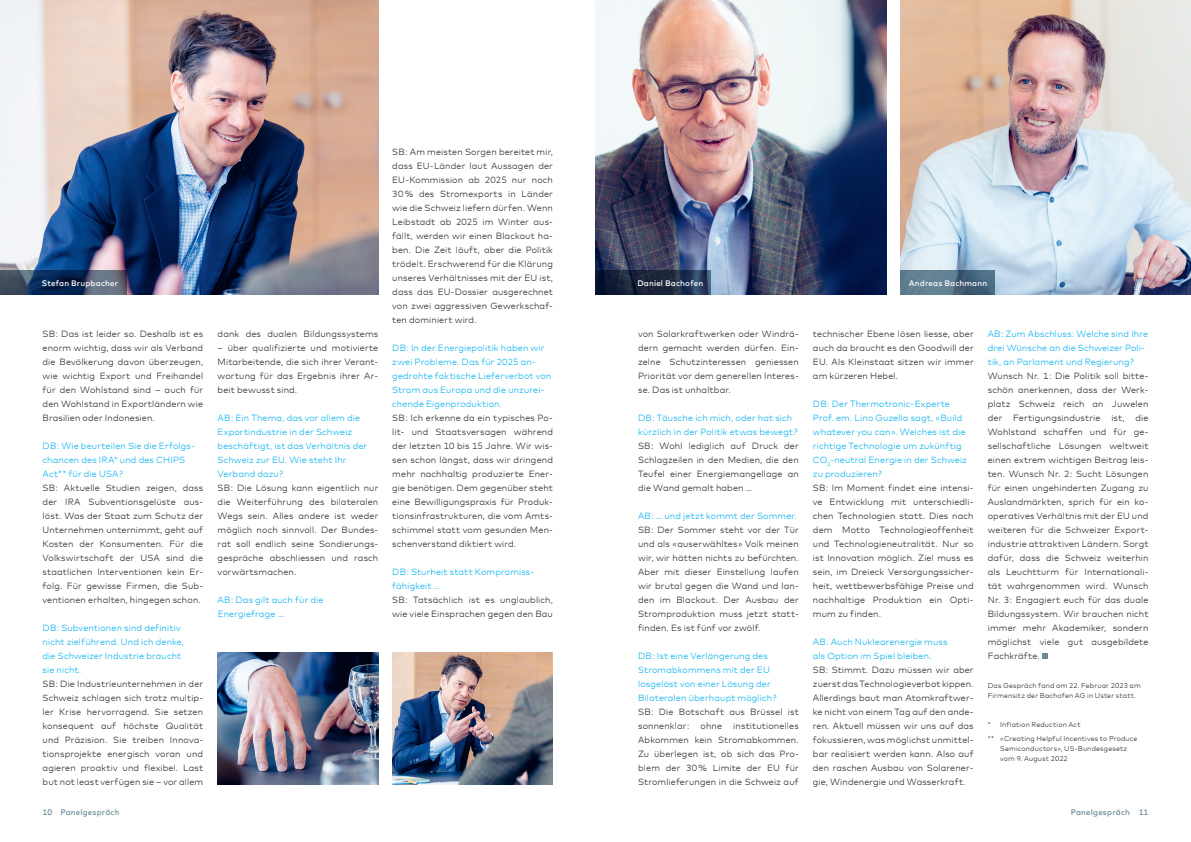
<style>
.page{position:relative;width:1191px;height:842px;background:#fff}
.page>*{position:absolute;margin:0;border:0;box-sizing:border-box;transform-origin:0 0}
.t1{font:300 9px/14px "Mark Offc Pro";letter-spacing:.015em;color:#231f20;text-align:justify}
.t2{font:300 9px/14px "Mark Offc Pro";letter-spacing:.015em;color:#00aeef}
.t3{font:500 8px "Mark Offc Pro";letter-spacing:.02em;color:#fff}
.t4{font:500 8px "Mark Offc Pro";letter-spacing:.02em;color:#718c99}
.t5{font:300 7px/10px "Mark Offc Pro";letter-spacing:.025em;color:#231f20}
</style>
<div class="page">
<img style="left:595px;top:0;width:291px;height:295px">
<img style="left:900px;top:0;width:291px;height:295px">
<img style="left:0;top:0;width:378px;height:295px">
<svg style="left:1042px;top:653px;width:5px;height:6px"></svg>
<svg style="left:595px;top:271px;width:116px;height:24px;background:#1c2943"></svg>
<svg style="left:0;top:271px;width:127px;height:24px;background:#324562"></svg>
<svg style="left:900px;top:271px;width:95px;height:24px;background:#547386"></svg>
<img style="left:217px;top:653px;width:161px;height:132px">
<img style="left:392px;top:653px;width:161px;height:132px">
<p class="t1" style="left:392px;top:144px;width:162px">SB: Am meisten Sorgen bereitet mir, dass EU-Länder laut Aussagen der EU-Kommission ab 2025 nur noch 30% des Stromexports in Länder wie die Schweiz liefern dürfen. Wenn Leibstadt ab 2025 im Winter aus&shy;fällt, werden wir einen Blackout ha&shy;ben. Die Zeit läuft, aber die Politik trödelt. Erschwerend für die Klärung unseres Verhältnisses mit der EU ist, dass das EU-Dossier ausgerechnet von zwei aggressiven Gewerkschaf&shy;ten dominiert wird.</p>
<p class="t2" style="left:392px;top:340px;width:160px">DB: In der Energiepolitik haben wir zwei Probleme. Das für 2025 an&shy;gedrohte faktische Lieferverbot von<br>Strom aus Europa und die unzurei&shy;chende Eigenproduktion.</p>
<p class="t1" style="left:392px;top:410px;width:162px">SB: Ich erkenne da ein typisches Po&shy;lit- und Staatsversagen während der letzten 10 bis 15 Jahre. Wir wis&shy;sen schon längst, dass wir dringend mehr nachhaltig produzierte Ener&shy;gie benötigen. Dem gegenüber steht eine Bewilligungspraxis für Produk&shy;tionsinfrastrukturen, die vom Amts&shy;schimmel statt vom gesunden Men&shy;schenverstand diktiert wird.</p>
<p class="t2" style="left:392px;top:564px;width:142px">DB: Sturheit statt Kompromiss&shy;fähigkeit …</p>
<p class="t1" style="left:392px;top:592px;width:162px">SB: Tatsächlich ist es unglaublich, wie viele Einsprachen gegen den Bau</p>
<p class="t3" style="left:42px;top:277px;width:78px">Stefan Brupbacher</p>
<p class="t3" style="left:637px;top:277px;width:67px">Daniel Bachofen</p>
<p class="t3" style="left:909px;top:277px;width:80px">Andreas Bachmann</p>
<p class="t1" style="left:43px;top:326px;width:162px">SB: Das ist leider so. Deshalb ist es enorm wichtig, dass wir als Verband die Bevölkerung davon überzeugen, wie wichtig Export und Freihandel für den Wohlstand sind – auch für den Wohlstand in Exportländern wie Brasilien oder Indonesien.</p>
<p class="t2" style="left:43px;top:438px;width:154px">DB: Wie beurteilen Sie die Erfolgs&shy;chancen des IRA* und des CHIPS<br>Act** für die USA?</p>
<p class="t1" style="left:43px;top:480px;width:162px">SB: Aktuelle Studien zeigen, dass der IRA Subventionsgelüste aus&shy;löst. Was der Staat zum Schutz der Unternehmen unternimmt, geht auf Kosten der Konsumenten. Für die Volkswirtschaft der USA sind die staatlichen Interventionen kein Er&shy;folg. Für gewisse Firmen, die Sub&shy;ventionen erhalten, hingegen schon.</p>
<p class="t2" style="left:43px;top:620px;width:143px">DB: Subventionen sind definitiv nicht zielführend. Und ich denke, die Schweizer Industrie braucht sie nicht.</p>
<p class="t1" style="left:43px;top:676px;width:162px">SB: Die Industrieunternehmen in der Schweiz schlagen sich trotz multip&shy;ler Krise hervorragend. Sie setzen konsequent auf höchste Qualität und Präzision. Sie treiben Innova&shy;tionsprojekte energisch voran und agieren proaktiv und flexibel. Last but not least verfügen sie – vor allem</p>
<p class="t2" style="left:987px;top:326px;width:162px">AB: Zum Abschluss: Welche sind Ihre drei Wünsche an die Schweizer Poli&shy;tik, an Parlament und Regierung?</p>
<p class="t1" style="left:987px;top:368px;width:162px">Wunsch Nr. 1: Die Politik soll bitte&shy;schön anerkennen, dass der Werk&shy;platz Schweiz reich an Juwelen der Fertigungsindustrie ist, die Wohlstand schaffen und für ge&shy;sellschaftliche Lösungen weltweit einen extrem wichtigen Beitrag leis&shy;ten. Wunsch Nr. 2: Sucht Lösungen für einen ungehinderten Zugang zu Auslandmärkten, sprich für ein ko&shy;operatives Verhältnis mit der EU und weiteren für die Schweizer Export&shy;industrie attraktiven Ländern. Sorgt dafür, dass die Schweiz weiterhin als Leuchtturm für Internationali&shy;tät wahrgenommen wird. Wunsch Nr. 3: Engagiert euch für das duale Bildungssystem. Wir brauchen nicht immer mehr Akademiker, sondern möglichst viele gut ausgebildete Fachkräfte.</p>
<p class="t5" style="left:987px;top:679px;width:155px">Das Gespräch fand am 22. Februar 2023 am<br>Firmensitz der Bachofen AG in Uster statt.</p>
<p class="t5" style="left:987px;top:716px;width:151px;line-height:14.5px">* Inflation Reduction Act<br>** «Creating Helpful Incentives to Produce</p>
<p class="t5" style="left:1000px;top:743px;width:128px">Semiconductors», US-Bundesgesetz vom 9. August 2022</p>
<p class="t1" style="left:218px;top:326px;width:162px">dank des dualen Bildungssystems</p>
<p class="t1" style="left:218px;top:340px;width:162px;text-align:left">– über qualifizierte und motivierte<br>Mitarbeitende, die sich ihrer Verant&shy;wortung für das Ergebnis ihrer Ar&shy;beit bewusst sind.</p>
<p class="t2" style="left:218px;top:410px;width:151px">AB: Ein Thema, das vor allem die<br>Exportindustrie in der Schweiz beschäftigt, ist das Verhältnis der<br>Schweiz zur EU. Wie steht Ihr<br>Verband dazu?</p>
<p class="t1" style="left:218px;top:480px;width:162px">SB: Die Lösung kann eigentlich nur die Weiterführung des bilateralen Wegs sein. Alles andere ist weder möglich noch sinnvoll. Der Bundes&shy;rat soll endlich seine Sondierungs&shy;gespräche abschliessen und rasch vorwärtsmachen.</p>
<p class="t2" style="left:218px;top:592px;width:107px">AB: Das gilt auch für die<br>Energiefrage …</p>
<p class="t1" style="left:638px;top:326px;width:162px">von Solarkraftwerken oder Windrä&shy;dern gemacht werden dürfen. Ein&shy;zelne Schutzinteressen geniessen Priorität vor dem generellen Interes&shy;se. Das ist unhaltbar.</p>
<p class="t2" style="left:638px;top:410px;width:161px">DB: Täusche ich mich, oder hat sich kürzlich in der Politik etwas bewegt?</p>
<p class="t1" style="left:638px;top:438px;width:162px">SB: Wohl lediglich auf Druck der Schlagzeilen in den Medien, die den Teufel einer Energiemangellage an die Wand gemalt haben …</p>
<p class="t2" style="left:638px;top:508px;width:160px">AB: … und jetzt kommt der Sommer.</p>
<p class="t1" style="left:638px;top:522px;width:162px">SB: Der Sommer steht vor der Tür und als «auserwähltes» Volk meinen wir, wir hätten nichts zu befürchten.<br>Aber mit dieser Einstellung laufen wir brutal gegen die Wand und lan&shy;den im Blackout. Der Ausbau der Stromproduktion muss jetzt statt&shy;finden. Es ist fünf vor zwölf.</p>
<p class="t2" style="left:638px;top:648px;width:140px">DB: Ist eine Verlängerung des<br>Stromabkommens mit der EU losgelöst von einer Lösung der<br>Bilateralen überhaupt möglich?</p>
<p class="t1" style="left:638px;top:704px;width:162px">SB: Die Botschaft aus Brüssel ist sonnenklar: ohne institutionelles Abkommen kein Stromabkommen.<br>Zu überlegen ist, ob sich das Pro&shy;blem der 30% Limite der EU für Stromlieferungen in die Schweiz auf</p>
<p class="t1" style="left:813px;top:326px;width:162px">technischer Ebene lösen liesse, aber auch da braucht es den Goodwill der EU. Als Kleinstaat sitzen wir immer am kürzeren Hebel.</p>
<p class="t2" style="left:813px;top:396px;width:156px">DB: Der Thermotronic-Experte<br>Prof. em. Lino Guzella sagt, «Build whatever you can». Welches ist die richtige Technologie um zukünftig<br>CO<sub>2</sub>-neutral Energie in der Schweiz zu produzieren?</p>
<p class="t1" style="left:813px;top:480px;width:162px">SB: Im Moment findet eine intensi&shy;ve Entwicklung mit unterschiedli&shy;chen Technologien statt. Dies nach dem Motto Technologieoffenheit und Technologieneutralität. Nur so ist Innovation möglich. Ziel muss es sein, im Dreieck Versorgungssicher&shy;heit, wettbewerbsfähige Preise und nachhaltige Produktion ein Opti&shy;mum zu finden.</p>
<p class="t2" style="left:813px;top:634px;width:136px">AB: Auch Nuklearenergie muss als Option im Spiel bleiben.</p>
<p class="t1" style="left:813px;top:662px;width:162px">SB: Stimmt. Dazu müssen wir aber zuerst das Technologieverbot kippen.<br>Allerdings baut man Atomkraftwer&shy;ke nicht von einem Tag auf den ande&shy;ren. Aktuell müssen wir uns auf das fokussieren, was möglichst unmittel&shy;bar realisiert werden kann. Also auf den raschen Ausbau von Solarener&shy;gie, Windenergie und Wasserkraft.</p>
<p class="t4" style="left:43px;top:807px;width:79px">10 Panelgespräch</p>
<p class="t4" style="left:1138px;top:807px;width:11px">11</p>
<p class="t4" style="left:1070px;top:807px;width:61px">Panelgespräch</p>
</div>
